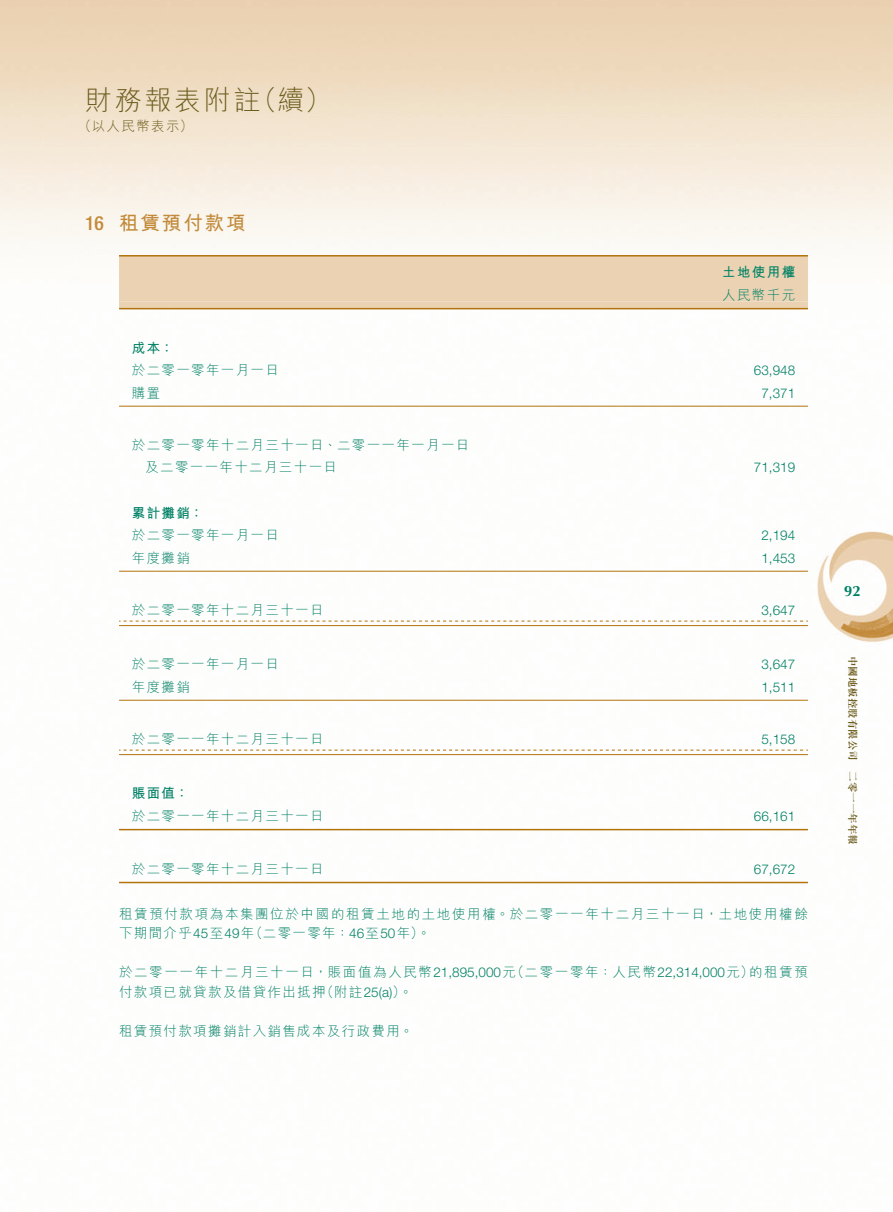
<style>
.page{position:relative;width:893px;height:1212px;background:#fff}
.page>*{position:absolute;margin:0;border:0;box-sizing:border-box;transform-origin:0 0}
.t1{font:300 27px "M Hei HK";letter-spacing:.1em;color:#6c5c1c}
.t2{font:700 19.5px "M Hei HK";letter-spacing:.1em;color:#c28a39}
.t3{font:700 15px "Optima LT Std";color:#008164}
.t4{font:300 13.5px/19.5px "M Hei HK";letter-spacing:.12em;color:#008164}
.t5{font:300 13.5px/22.5px "M Hei HK";letter-spacing:.1em;color:#008164}
.t6{font:300 13.5px "Helvetica Neue LT Std";color:#008164}
.t7{font:700 13.5px "M Hei HK";letter-spacing:.1em;color:#008164}
.t8{font:300 13.5px "M Hei HK";letter-spacing:.1em;color:#6c5c1c}
.t9{font:700 10.5px "M Sung HK";color:#6c5c1c}
.s1{font-family:"Helvetica Neue LT Std";font-weight:500;font-stretch:condensed}
.s2{font-family:"Helvetica Neue LT Std"}
</style>
<div class="page">
<img style="left:0;top:0;width:893px;height:884px">
<div style="left:119px;top:256px;width:689px;height:52px;background:#ead2b3"></div>
<hr style="left:119px;top:308px;width:689px;height:1px;background:#b2730b">
<hr style="left:119px;top:882px;width:689px;height:1px;background:#b2730b">
<hr style="left:119px;top:406px;width:689px;height:1px;background:#b2730b">
<hr style="left:119px;top:571px;width:689px;height:1px;background:#b2730b">
<hr style="left:119px;top:625px;width:689px;height:1px;background:#b2730b">
<svg style="left:119px;top:621px;width:689px;height:1px"></svg>
<hr style="left:119px;top:700px;width:689px;height:1px;background:#b2730b">
<hr style="left:119px;top:754px;width:689px;height:1px;background:#b2730b">
<svg style="left:119px;top:750px;width:689px;height:1px"></svg>
<hr style="left:119px;top:829px;width:689px;height:1px;background:#b2730b">
<hr style="left:119px;top:255px;width:689px;height:1px;background:#b2730b">
<h1 class="t1" style="left:85px;top:90px;width:248px">財務報表附註（續）</h1>
<p class="t8" style="left:78px;top:121px;width:116px">（以人民幣表示）</p>
<h2 class="t2" style="left:85px;top:215px;width:162px"><span class="s1">16</span> 租賃預付款項</h2>
<p class="t7" style="left:722px;top:267px;width:74px">土地使用權</p>
<p class="t5" style="left:722px;top:285px;width:74px">人民幣千元</p>
<p class="t7" style="left:132px;top:343px;width:43px">成本：</p>
<p class="t5" style="left:132px;top:361px;width:149px">於二零一零年一月一日</p>
<p class="t6" style="left:754px;top:365px;width:43px">63,948</p>
<p class="t5" style="left:132px;top:383px;width:30px">購置</p>
<p class="t6" style="left:761px;top:388px;width:35px">7,371</p>
<p class="t5" style="left:145px;top:435px;width:326px;text-indent:-14px">於二零一零年十二月三十一日、二零一一年一月一日及二零一一年十二月三十一日</p>
<p class="t6" style="left:754px;top:463px;width:43px">71,319</p>
<p class="t7" style="left:132px;top:508px;width:73px">累計攤銷：</p>
<p class="t5" style="left:132px;top:526px;width:149px">於二零一零年一月一日</p>
<p class="t6" style="left:761px;top:530px;width:35px">2,194</p>
<p class="t5" style="left:132px;top:548px;width:60px">年度攤銷</p>
<p class="t6" style="left:761px;top:553px;width:35px">1,453</p>
<p class="t5" style="left:132px;top:600px;width:193px">於二零一零年十二月三十一日</p>
<p class="t6" style="left:761px;top:605px;width:35px">3,647</p>
<p class="t5" style="left:132px;top:655px;width:149px">於二零一一年一月一日</p>
<p class="t6" style="left:761px;top:659px;width:35px">3,647</p>
<p class="t5" style="left:132px;top:677px;width:60px">年度攤銷</p>
<p class="t6" style="left:761px;top:682px;width:35px">1,511</p>
<p class="t5" style="left:132px;top:729px;width:193px">於二零一一年十二月三十一日</p>
<p class="t6" style="left:761px;top:734px;width:35px">5,158</p>
<p class="t7" style="left:132px;top:788px;width:58px">賬面值：</p>
<p class="t5" style="left:132px;top:806px;width:193px">於二零一一年十二月三十一日</p>
<p class="t6" style="left:754px;top:811px;width:43px">66,161</p>
<p class="t5" style="left:132px;top:859px;width:193px">於二零一零年十二月三十一日</p>
<p class="t6" style="left:754px;top:864px;width:43px">67,672</p>
<p class="t4" style="left:119px;top:906px;width:690px">租賃預付款項為本集團位於中國的租賃土地的土地使用權。於二零一一年十二月三十一日，土地使用權餘下期間介乎<span class="s2">45</span>至<span class="s2">49</span>年（二零一零年：<span class="s2">46</span>至<span class="s2">50</span>年）。</p>
<p class="t4" style="left:119px;top:964px;width:690px">於二零一一年十二月三十一日，賬面值為人民幣<span class="s2">21,895,000</span>元（二零一零年：人民幣<span class="s2">22,314,000</span>元）的租賃預付款項已就貸款及借貸作出抵押（附註<span class="s2">25(a)</span>）。</p>
<p class="t5" style="left:119px;top:1021px;width:296px">租賃預付款項攤銷計入銷售成本及行政費用。</p>
<p class="t3" style="left:844px;top:585px;width:18px">92</p>
<p class="t9" style="left:857px;top:656px;width:190px;rotate:90deg">中國地板控股有限公司 二零一一年年報</p>
</div>
